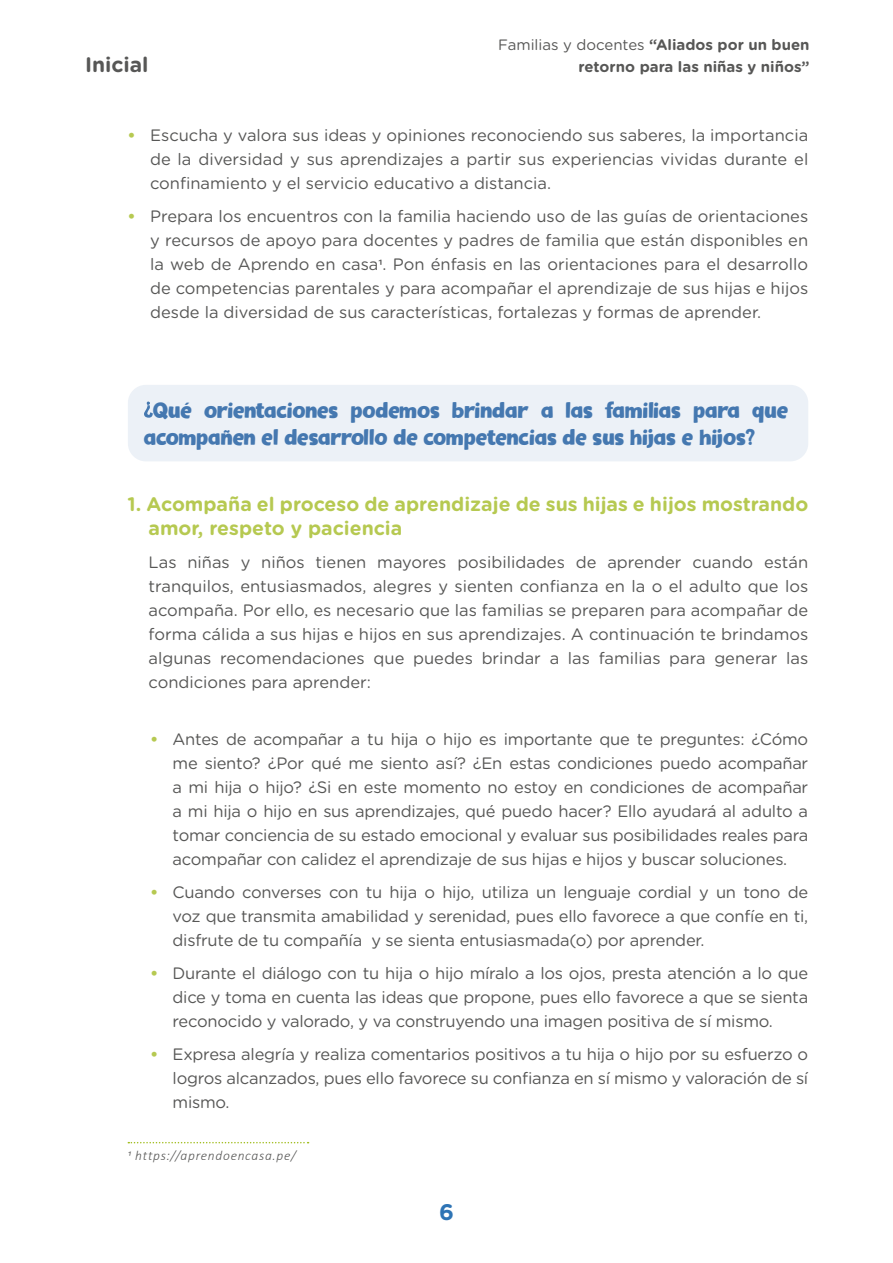
<style>
.page{position:relative;width:893px;height:1263px;background:#fff}
.page>*{position:absolute;margin:0;border:0;box-sizing:border-box;transform-origin:0 0}
.Cuerpo_de_Texto_just{font:22.5px/27px "Gumbo DEMO";color:#4578b0}
.t1{font:700 22.5px "Gotham Rounded";color:#2e74b5}
.t2{font:700 21px "Gotham Rounded";color:#575756}
.Cuerpo_de_texto_alin{font:700 19.5px/24px "Gotham Rounded";color:#b6c951}
.Cuerpo_de_texto_alin-2{font:16.5px/24px "Gotham Rounded";letter-spacing:-.015em;color:#575756;text-align:justify}
.t3{font:15px "Gotham Rounded";color:#575756}
.t4{font:700 15px "Gotham Rounded";color:#575756}
.PAPELOGRAFO{font:italic 300 13.5px "Calibri";letter-spacing:.05em;color:#575756}
.s1{font-weight:700}
.s2{font-weight:700;color:#b6c951}
.s3{font-family:"Calibri"}
</style>
<div class="page">
<div style="left:128px;top:385px;width:680px;height:76px;background:#ecf1f7;border-radius:18px"></div>
<svg style="left:144px;top:402px;width:9px;height:16px"></svg>
<svg style="left:128px;top:1142px;width:181px;height:1px"></svg>
<p class="t3" style="left:498px;top:34px;width:313px">Familias y docentes <span class="s1">“Aliados por un buen</span></p>
<p class="t2" style="left:85px;top:49px;width:65px">Inicial</p>
<p class="t4" style="left:578px;top:56px;width:233px">retorno para las niñas y niños”</p>
<p class="Cuerpo_de_texto_alin-2" style="left:150px;top:122px;width:660px;text-indent:-22px"><span class="s2">•</span> Escucha y valora sus ideas y opiniones reconociendo sus saberes, la importancia de la diversidad y sus aprendizajes a partir sus experiencias vividas durante el confinamiento y el servicio educativo a distancia.</p>
<p class="Cuerpo_de_texto_alin-2" style="left:150px;top:203px;width:660px;text-indent:-22px"><span class="s2">•</span> Prepara los encuentros con la familia haciendo uso de las guías de orientaciones y recursos de apoyo para docentes y padres de familia que están disponibles en la web de Aprendo en casa<span class="s3">1</span>. Pon énfasis en las orientaciones para el desarrollo de competencias parentales y para acompañar el aprendizaje de sus hijas e hijos desde la diversidad de sus características, fortalezas y formas de aprender.</p>
<p class="Cuerpo_de_Texto_just" style="left:144px;top:397px;width:646px;text-indent:9px">Qué orientaciones podemos brindar a las familias para que acompañen el desarrollo de competencias de sus hijas e hijos?</p>
<p class="Cuerpo_de_texto_alin" style="left:149px;top:492px;width:661px;text-indent:-21px">1. Acompaña el proceso de aprendizaje de sus hijas e hijos mostrando amor, respeto y paciencia</p>
<p class="Cuerpo_de_texto_alin-2" style="left:149px;top:550px;width:661px">Las niñas y niños tienen mayores posibilidades de aprender cuando están tranquilos, entusiasmados, alegres y sienten confianza en la o el adulto que los acompaña. Por ello, es necesario que las familias se preparen para acompañar de forma cálida a sus hijas e hijos en sus aprendizajes. A continuación te brindamos algunas recomendaciones que puedes brindar a las familias para generar las condiciones para aprender:</p>
<p class="Cuerpo_de_texto_alin-2" style="left:173px;top:727px;width:637px;text-indent:-22px"><span class="s2">•</span> Antes de acompañar a tu hija o hijo es importante que te preguntes: ¿Cómo me siento? ¿Por qué me siento así? ¿En estas condiciones puedo acompañar a mi hija o hijo? ¿Si en este momento no estoy en condiciones de acompañar a mi hija o hijo en sus aprendizajes, qué puedo hacer? Ello ayudará al adulto a tomar conciencia de su estado emocional y evaluar sus posibilidades reales para acompañar con calidez el aprendizaje de sus hijas e hijos y buscar soluciones.</p>
<p class="Cuerpo_de_texto_alin-2" style="left:173px;top:880px;width:637px;text-indent:-22px"><span class="s2">•</span> Cuando converses con tu hija o hijo, utiliza un lenguaje cordial y un tono de voz que transmita amabilidad y serenidad, pues ello favorece a que confíe en ti, disfrute de tu compañía y se sienta entusiasmada(o) por aprender.</p>
<p class="Cuerpo_de_texto_alin-2" style="left:173px;top:961px;width:637px;text-indent:-22px"><span class="s2">•</span> Durante el diálogo con tu hija o hijo míralo a los ojos, presta atención a lo que dice y toma en cuenta las ideas que propone, pues ello favorece a que se sienta reconocido y valorado, y va construyendo una imagen positiva de sí mismo.</p>
<p class="Cuerpo_de_texto_alin-2" style="left:173px;top:1042px;width:637px;text-indent:-22px"><span class="s2">•</span> Expresa alegría y realiza comentarios positivos a tu hija o hijo por su esfuerzo o logros alcanzados, pues ello favorece su confianza en sí mismo y valoración de sí mismo.</p>
<p class="PAPELOGRAFO" style="left:128px;top:1147px;width:170px">1 https://aprendoencasa.pe/</p>
<h1 class="t1" style="left:439px;top:1195px;width:16px">6</h1>
</div>
